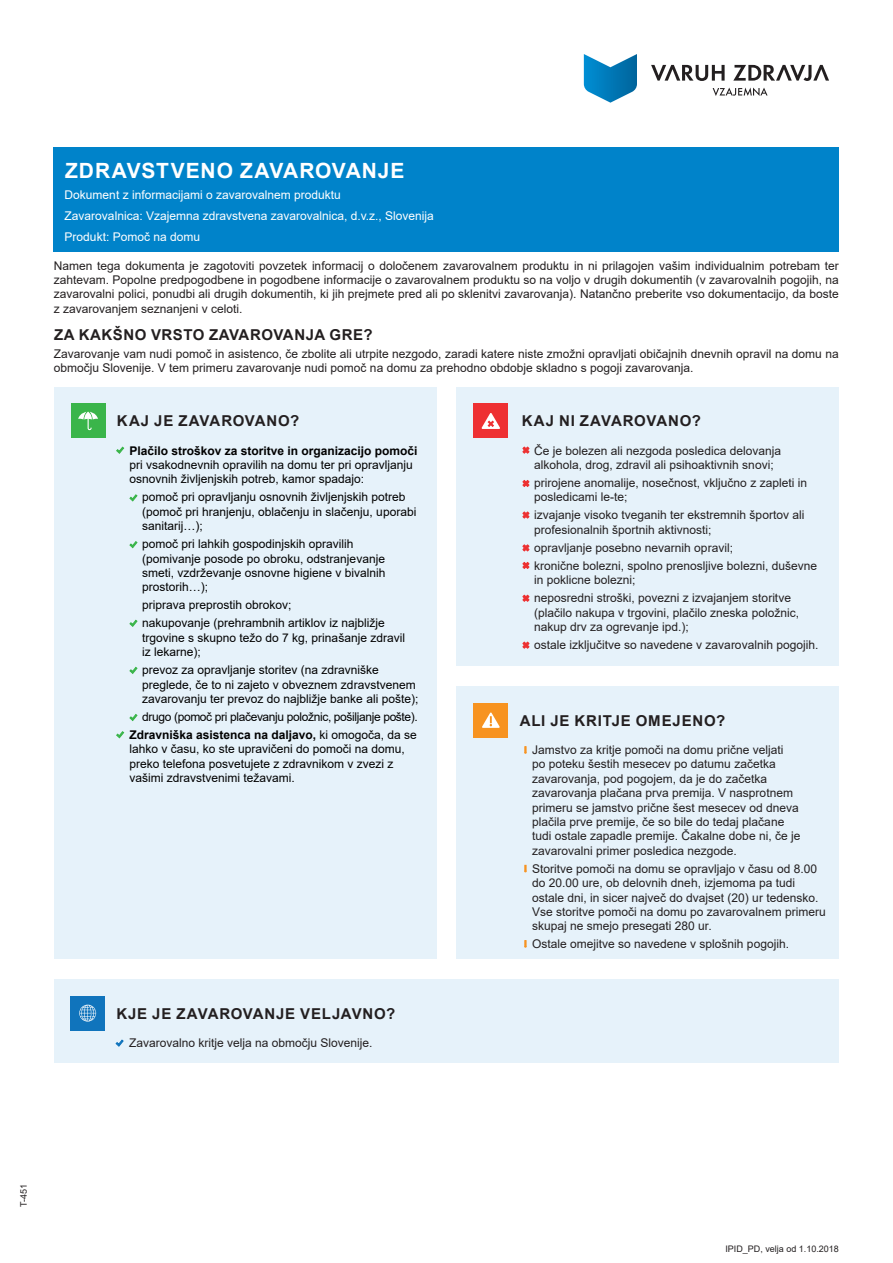
<style>
.page{position:relative;width:893px;height:1263px;background:#fff}
.page>*{position:absolute;margin:0;border:0;box-sizing:border-box;transform-origin:0 0}
._1-Naslov{font:700 21px "Arial";letter-spacing:.045em;color:#fff}
._1-Naslov-2{font:700 15px "Arial";letter-spacing:.04em;color:#231f20}
.t1{font:12px/14.4px "Arial";color:#231f20}
.t2{font:12px/14.4px "Arial";color:#000}
.t3{font:12px "Arial";color:#fff}
.t4{font:12px "Arial";letter-spacing:-.03em;color:#000}
.t5{font:9px "Arial";color:#231f20}
.s1{font-weight:700}
</style>
<div class="page">
<svg style="left:584px;top:54px;width:53px;height:49px"></svg>
<svg style="left:651px;top:65px;width:74px;height:16px"></svg>
<svg style="left:733px;top:65px;width:96px;height:16px"></svg>
<svg style="left:713px;top:87px;width:55px;height:9px"></svg>
<div style="left:54px;top:147px;width:785px;height:105px;background:#0083ca"></div>
<div style="left:54px;top:387px;width:382px;height:571px;background:#e6f2fa"></div>
<div style="left:71px;top:404px;width:34px;height:34px;background:#3ab54a"></div>
<svg style="left:78px;top:412px;width:20px;height:18px"></svg>
<svg style="left:116px;top:446px;width:9px;height:8px"></svg>
<svg style="left:129px;top:494px;width:9px;height:8px"></svg>
<svg style="left:129px;top:541px;width:9px;height:8px"></svg>
<svg style="left:129px;top:619px;width:9px;height:8px"></svg>
<svg style="left:129px;top:666px;width:9px;height:8px"></svg>
<svg style="left:129px;top:714px;width:9px;height:7px"></svg>
<svg style="left:116px;top:731px;width:9px;height:8px"></svg>
<div style="left:457px;top:387px;width:382px;height:278px;background:#e6f2fa"></div>
<div style="left:474px;top:404px;width:34px;height:34px;background:#ee3032"></div>
<svg style="left:481px;top:413px;width:19px;height:16px"></svg>
<svg style="left:522px;top:641px;width:8px;height:8px"></svg>
<svg style="left:522px;top:594px;width:8px;height:8px"></svg>
<svg style="left:522px;top:544px;width:8px;height:8px"></svg>
<svg style="left:522px;top:562px;width:8px;height:7px"></svg>
<svg style="left:522px;top:446px;width:8px;height:8px"></svg>
<svg style="left:522px;top:511px;width:8px;height:8px"></svg>
<svg style="left:522px;top:480px;width:8px;height:7px"></svg>
<div style="left:457px;top:686px;width:382px;height:272px;background:#e6f2fa"></div>
<div style="left:474px;top:703px;width:34px;height:34px;background:#f79320"></div>
<svg style="left:482px;top:712px;width:18px;height:16px"></svg>
<svg style="left:524px;top:746px;width:3px;height:7px"></svg>
<svg style="left:524px;top:865px;width:3px;height:7px"></svg>
<svg style="left:524px;top:940px;width:3px;height:7px"></svg>
<div style="left:54px;top:979px;width:785px;height:84px;background:#e6f2fa"></div>
<div style="left:71px;top:996px;width:34px;height:34px;background:#1074bc"></div>
<svg style="left:79px;top:1005px;width:17px;height:16px"></svg>
<svg style="left:115px;top:1039px;width:9px;height:8px"></svg>
<p class="_1-Naslov" style="left:65px;top:156px;width:341px">ZDRAVSTVENO ZAVAROVANJE</p>
<p class="t3" style="left:65px;top:186px;width:278px">Dokument z informacijami o zavarovalnem produktu</p>
<p class="t3" style="left:65px;top:207px;width:371px">Zavarovalnica: Vzajemna zdravstvena zavarovalnica, d.v.z., Slovenija</p>
<p class="t3" style="left:65px;top:228px;width:137px">Produkt: Pomoč na domu</p>
<p class="t1" style="left:54px;top:258px;width:786px;text-align:justify">Namen tega dokumenta je zagotoviti povzetek informacij o določenem zavarovalnem produktu in ni prilagojen vašim individualnim potrebam ter zahtevam. Popolne predpogodbene in pogodbene informacije o zavarovalnem produktu so na voljo v drugih dokumentih (v zavarovalnih pogojih, na zavarovalni polici, ponudbi ali drugih dokumentih, ki jih prejmete pred ali po sklenitvi zavarovanja). Natančno preberite vso dokumentacijo, da boste z zavarovanjem seznanjeni v celoti.</p>
<p class="_1-Naslov-2" style="left:54px;top:324px;width:320px">ZA KAKŠNO VRSTO ZAVAROVANJA GRE?</p>
<p class="t1" style="left:54px;top:346px;width:786px">Zavarovanje vam nudi pomoč in asistenco, če zbolite ali utrpite nezgodo, zaradi katere niste zmožni opravljati običajnih dnevnih opravil na domu na območju Slovenije. V tem primeru zavarovanje nudi pomoč na domu za prehodno obdobje skladno s pogoji zavarovanja.</p>
<p class="_1-Naslov-2" style="left:117px;top:410px;width:184px">KAJ JE ZAVAROVANO?</p>
<p class="t2" style="left:129px;top:443px;width:290px"><span class="s1">Plačilo stroškov za storitve in organizacijo pomoči </span>pri vsakodnevnih opravilih na domu ter pri opravljanju osnovnih življenjskih potreb, kamor spadajo:</p>
<p class="t2" style="left:142px;top:490px;width:276px">pomoč pri opravljanju osnovnih življenjskih potreb (pomoč pri hranjenju, oblačenju in slačenju, uporabi sanitarij…);</p>
<p class="t2" style="left:142px;top:537px;width:245px">pomoč pri lahkih gospodinjskih opravilih (pomivanje posode po obroku, odstranjevanje smeti, vzdrževanje osnovne higiene v bivalnih prostorih…);</p>
<p class="t2" style="left:142px;top:598px;width:151px">priprava preprostih obrokov;</p>
<p class="t2" style="left:142px;top:616px;width:264px">nakupovanje (prehrambnih artiklov iz najbližje trgovine s skupno težo do 7 kg, prinašanje zdravil iz lekarne);</p>
<p class="t2" style="left:142px;top:663px;width:278px">prevoz za opravljanje storitev (na zdravniške preglede, če to ni zajeto v obveznem zdravstvenem zavarovanju ter prevoz do najbližje banke ali pošte);</p>
<p class="t4" style="left:142px;top:709px;width:277px">drugo (pomoč pri plačevanju položnic, pošiljanje pošte).</p>
<p class="t2" style="left:129px;top:728px;width:289px"><span class="s1">Zdravniška asistenca na daljavo,</span> ki omogoča, da se lahko v času, ko ste upravičeni do pomoči na domu, preko telefona posvetujete z zdravnikom v zvezi z vašimi zdravstvenimi težavami.</p>
<p class="_1-Naslov-2" style="left:117px;top:1003px;width:280px">KJE JE ZAVAROVANJE VELJAVNO?</p>
<p class="t1" style="left:129px;top:1035px;width:245px">Zavarovalno kritje velja na območju Slovenije.</p>
<p class="_1-Naslov-2" style="left:522px;top:410px;width:181px">KAJ NI ZAVAROVANO?</p>
<p class="t1" style="left:534px;top:443px;width:248px">Če je bolezen ali nezgoda posledica delovanja alkohola, drog, zdravil ali psihoaktivnih snovi;</p>
<p class="t1" style="left:534px;top:476px;width:274px">prirojene anomalije, nosečnost, vključno z zapleti in posledicami le-te;</p>
<p class="t1" style="left:534px;top:508px;width:272px">izvajanje visoko tveganih ter ekstremnih športov ali profesionalnih športnih aktivnosti;</p>
<p class="t1" style="left:534px;top:540px;width:200px">opravljanje posebno nevarnih opravil;</p>
<p class="t1" style="left:534px;top:558px;width:284px">kronične bolezni, spolno prenosljive bolezni, duševne in poklicne bolezni;</p>
<p class="t1" style="left:534px;top:591px;width:266px">neposredni stroški, povezni z izvajanjem storitve (plačilo nakupa v trgovini, plačilo zneska položnic, nakup drv za ogrevanje ipd.);</p>
<p class="t1" style="left:534px;top:638px;width:286px">ostale izključitve so navedene v zavarovalnih pogojih.</p>
<p class="_1-Naslov-2" style="left:520px;top:710px;width:207px">ALI JE KRITJE OMEJENO?</p>
<p class="t1" style="left:532px;top:742px;width:270px">Jamstvo za kritje pomoči na domu prične veljati<br>po poteku šestih mesecev po datumu začetka zavarovanja, pod pogojem, da je do začetka zavarovanja plačana prva premija. V nasprotnem primeru se jamstvo prične šest mesecev od dneva plačila prve premije, če so bile do tedaj plačane tudi ostale zapadle premije. Čakalne dobe ni, če je zavarovalni primer posledica nezgode.</p>
<p class="t1" style="left:532px;top:861px;width:295px">Storitve pomoči na domu se opravljajo v času od 8.00 do 20.00 ure, ob delovnih dneh, izjemoma pa tudi ostale dni, in sicer največ do dvajset (20) ur tedensko.<br>Vse storitve pomoči na domu po zavarovalnem primeru skupaj ne smejo presegati 280 ur.</p>
<p class="t1" style="left:532px;top:937px;width:258px">Ostale omejitve so navedene v splošnih pogojih.</p>
<p class="t5" style="left:18px;top:1207px;width:25px;rotate:-90deg">T-451</p>
<p class="t5" style="left:725px;top:1242px;width:115px">IPID_PD, velja od 1.10.2018</p>
</div>
